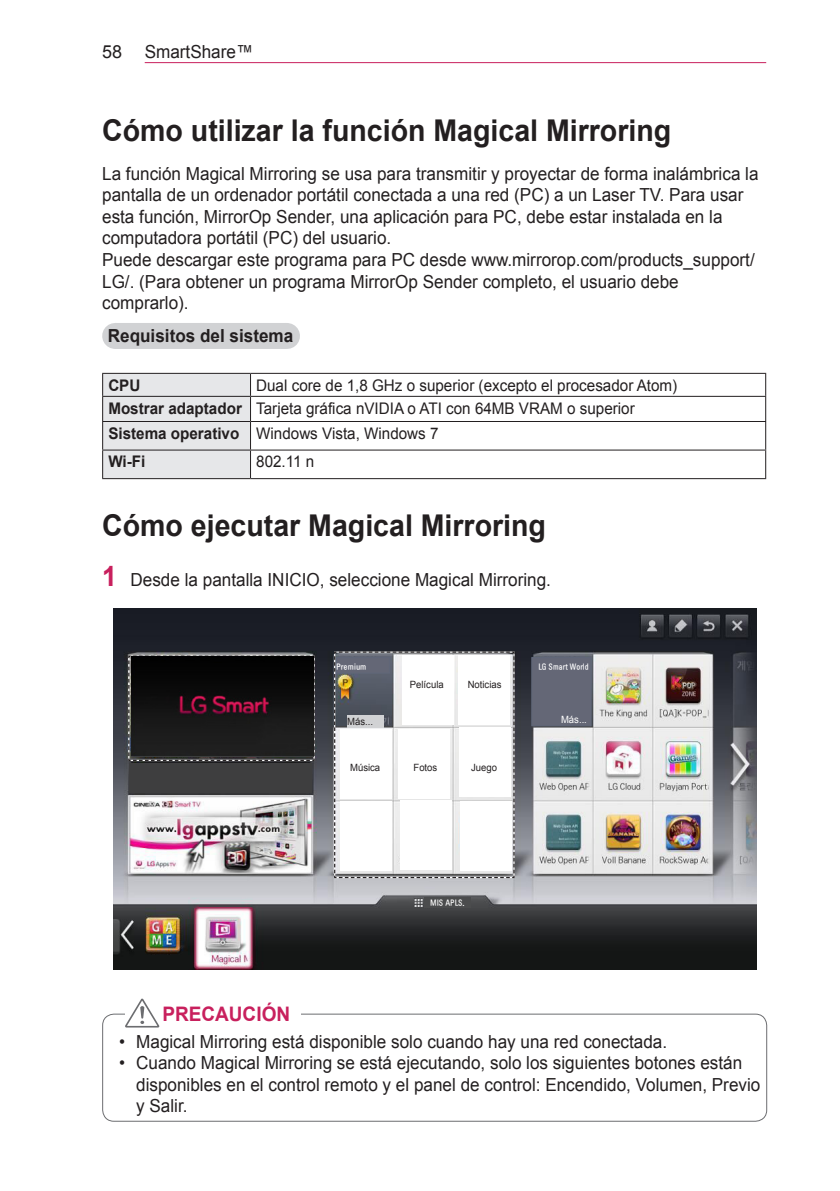
<style>
.page{position:relative;width:840px;height:1191px;background:#fff}
.page>*{position:absolute;margin:0;border:0;box-sizing:border-box;transform-origin:0 0}
.Title2{font:700 30px "Arial";color:#231f20;scale:.95 1}
.t1{font:700 20px "Arial";color:#c8205d;scale:.95 1}
.Body{font:18px/21.6px "Arial";color:#231f20;scale:.95 1}
.Body-Number_Color{font:18px "Arial";color:#231f20;scale:.95 1}
.Title-Gray{font:700 18px "Arial";color:#231f20;scale:.95 1}
.Body-2{font:18px "Arial";color:#231f20}
.Body_8pt{font:16px "Arial";color:#231f20;scale:.95 1}
.Body_8pt-2{font:700 16px "Arial";color:#231f20;scale:.95 1}
.t2{font:10px "Arial";color:#231f20;scale:.95 1}
.t3{font:10px "Arial";color:#fff;scale:.95 1}
.t4{font:8.6px "LG Display Eng Kor";color:#fff;scale:.93 1}
.t5{font:8.6px "LG Display Eng Kor";color:#fff}
.s1{font-weight:700;font-size:28px;color:#c8205d}
</style>
<div class="page">
<hr style="left:145px;top:62px;width:620px;height:1px;background:#c8205d">
<div style="left:115px;top:323px;width:171px;height:26px;background:#d1d2d4"></div>
<svg style="left:286px;top:323px;width:1px;height:26px"></svg>
<hr style="left:250px;top:373px;width:515px;height:1px;background:#231f20">
<hr style="left:250px;top:396px;width:515px;height:1px;background:#231f20">
<hr style="left:250px;top:421px;width:515px;height:1px;background:#231f20">
<hr style="left:250px;top:449px;width:515px;height:1px;background:#231f20">
<svg style="left:102px;top:373px;width:149px;height:105px;background:#dcdddf"></svg>
<hr style="left:102px;top:478px;width:148px;height:1px;background:#231f20">
<hr style="left:250px;top:478px;width:515px;height:1px;background:#231f20">
<img style="left:114px;top:608px;width:642px;height:361px">
<div style="left:424px;top:897px;width:46px;height:10px;background:#4b4c4d"></div>
<svg style="left:128px;top:655px;width:187px;height:106px;background:#636262"></svg>
<svg style="left:333px;top:651px;width:182px;height:227px;background:#b1b1b2"></svg>
<img style="left:131px;top:656px;width:182px;height:100px">
<div style="left:402px;top:655px;width:51px;height:70px;background:#fff"></div>
<div style="left:458px;top:655px;width:51px;height:69px;background:#fff"></div>
<div style="left:340px;top:729px;width:51px;height:69px;background:#fff"></div>
<div style="left:398px;top:729px;width:51px;height:69px;background:#fff"></div>
<div style="left:459px;top:727px;width:51px;height:70px;background:#fff"></div>
<div style="left:340px;top:801px;width:51px;height:70px;background:#fff"></div>
<div style="left:400px;top:800px;width:51px;height:70px;background:#fff"></div>
<div style="left:460px;top:801px;width:51px;height:70px;background:#fff"></div>
<div style="left:130px;top:763px;width:182px;height:30px;background:#3e3e3f"></div>
<div style="left:336px;top:657px;width:53px;height:16px;background:#646776"></div>
<div style="left:531px;top:657px;width:60px;height:69px;background:#646776;border:1px solid #606779"></div>
<img style="left:137px;top:955px;width:56px;height:13px">
<div style="left:102px;top:1013px;width:664px;height:108px;border:1px solid #6c6d70;border-radius:11px"></div>
<div style="left:156px;top:1002px;width:144px;height:24px;background:#fff"></div>
<svg style="left:125px;top:998px;width:34px;height:29px"></svg>
<p class="Body-2" style="left:102px;top:40px;width:22px">58</p>
<p class="Body" style="left:145px;top:42px;width:116px">SmartShare™</p>
<p class="Title2" style="left:102px;top:111px;width:600px">Cómo utilizar la función Magical Mirroring</p>
<p class="Body" style="left:102px;top:163px;width:692px">La función Magical Mirroring se usa para transmitir y proyectar de forma inalámbrica la pantalla de un ordenador portátil conectada a una red (PC) a un Laser TV. Para usar esta función, MirrorOp Sender, una aplicación para PC, debe estar instalada en la computadora portátil (PC) del usuario.</p>
<p class="Body" style="left:102px;top:249px;width:688px">Puede descargar este programa para PC desde www.mirrorop.com/products_support/<br>LG/. (Para obtener un programa MirrorOp Sender completo, el usuario debe comprarlo).</p>
<p class="Title-Gray" style="left:108px;top:324px;width:197px">Requisitos del sistema</p>
<p class="Body_8pt-2" style="left:108px;top:374px;width:35px">CPU</p>
<p class="Body_8pt" style="left:256px;top:374px;width:444px">Dual core de 1,8 GHz o superior (excepto el procesador Atom)</p>
<p class="Body_8pt-2" style="left:108px;top:397px;width:142px">Mostrar adaptador</p>
<p class="Body_8pt" style="left:256px;top:397px;width:400px">Tarjeta gráfica nVIDIA o ATI con 64MB VRAM o superior</p>
<p class="Body_8pt-2" style="left:108px;top:422px;width:139px">Sistema operativo</p>
<p class="Body_8pt" style="left:256px;top:423px;width:193px">Windows Vista, Windows 7</p>
<p class="Body_8pt-2" style="left:108px;top:451px;width:40px">Wi-Fi</p>
<p class="Body_8pt" style="left:256px;top:451px;width:63px">802.11 n</p>
<p class="Title2" style="left:102px;top:505px;width:468px">Cómo ejecutar Magical Mirroring</p>
<p class="Body-Number_Color" style="left:102px;top:568px;width:473px"><span class="s1">1</span> Desde la pantalla INICIO, seleccione Magical Mirroring.</p>
<p class="t5" style="left:336px;top:660px;width:32px">Premium</p>
<p class="t4" style="left:538px;top:660px;width:56px">LG Smart World</p>
<p class="t1" style="left:162px;top:1001px;width:136px">PRECAUCIÓN</p>
<p class="t2" style="left:347px;top:714px;width:29px">Más...</p>
<p class="t2" style="left:409px;top:678px;width:37px">Película</p>
<p class="t2" style="left:467px;top:678px;width:37px">Noticias</p>
<p class="t2" style="left:350px;top:760px;width:33px">Música</p>
<p class="t2" style="left:413px;top:760px;width:27px">Fotos</p>
<p class="t2" style="left:471px;top:760px;width:29px">Juego</p>
<p class="t4" style="left:430px;top:896px;width:39px">MIS APLS.</p>
<p class="t3" style="left:560px;top:713px;width:29px">Más...</p>
<p class="Body" style="left:119px;top:1030px;width:578px">• Magical Mirroring está disponible solo cuando hay una red conectada.</p>
<p class="Body" style="left:136px;top:1052px;width:658px;text-indent:-17px">• Cuando Magical Mirroring se está ejecutando, solo los siguientes botones están disponibles en el control remoto y el panel de control: Encendido, Volumen, Previo y Salir.</p>
</div>
